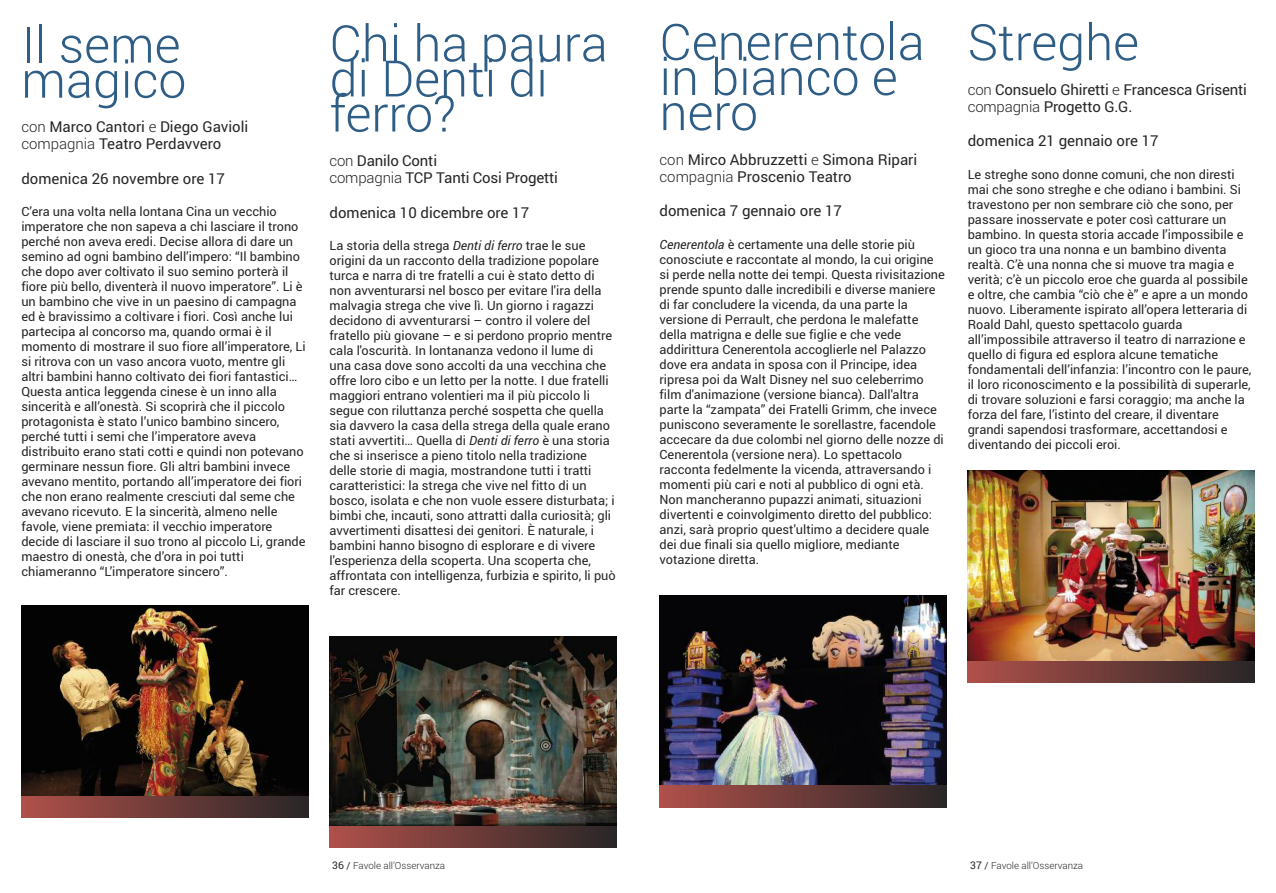
<style>
.page{position:relative;width:1276px;height:893px;background:#fff}
.page>*{position:absolute;margin:0;border:0;box-sizing:border-box;transform-origin:0 0}
.t1{font:300 50.25px "Roboto";color:#2e5d86}
.t2{font:15px/17.2px "Roboto";color:#272627}
.t3{font:12.75px/15px "Roboto";color:#272627}
.t4{font:300 9.75px "Roboto";color:#272627}
.s1{font-weight:300}
.s2{font-style:italic}
.s3{font-weight:400;font-size:10.5px}
.s4{font-weight:400}
</style>
<div class="page">
<img style="left:21px;top:606px;width:287px;height:190px">
<img style="left:968px;top:471px;width:286px;height:190px">
<img style="left:330px;top:636px;width:286px;height:190px">
<img style="left:659px;top:596px;width:287px;height:190px">
<div style="left:659px;top:786px;width:287px;height:21px;background:linear-gradient(to right,#b0504a,#2a2727)"></div>
<div style="left:329px;top:826px;width:288px;height:21px;background:linear-gradient(to right,#b0504a,#2a2727)"></div>
<div style="left:21px;top:796px;width:287px;height:22px;background:linear-gradient(to right,#b0504a,#292727)"></div>
<div style="left:968px;top:661px;width:287px;height:21px;background:linear-gradient(to right,#b0504a,#292727)"></div>
<h1 class="t1" style="left:21px;top:16px;width:161px">Il seme</h1>
<h1 class="t1" style="left:21px;top:51px;width:166px">magico</h1>
<p class="t2" style="left:21px;top:118px;width:228px"><span class="s1">con</span> Marco Cantori <span class="s1">e</span> Diego Gavioli <span class="s1">compagnia</span> Teatro Perdavvero</p>
<p class="t2" style="left:21px;top:170px;width:205px">domenica 26 novembre ore 17</p>
<p class="t3" style="left:21px;top:204px;width:286px">C’era una volta nella lontana Cina un vecchio imperatore che non sapeva a chi lasciare il trono perché non aveva eredi. Decise allora di dare un semino ad ogni bambino dell’impero: “Il bambino che dopo aver coltivato il suo semino porterà il fiore più bello, diventerà il nuovo imperatore”. Li è un bambino che vive in un paesino di campagna ed è bravissimo a coltivare i fiori. Così anche lui partecipa al concorso ma, quando ormai è il momento di mostrare il suo fiore all’imperatore, Li si ritrova con un vaso ancora vuoto, mentre gli altri bambini hanno coltivato dei fiori fantastici… Questa antica leggenda cinese è un inno alla sincerità e all’onestà. Si scoprirà che il piccolo protagonista è stato l’unico bambino sincero, perché tutti i semi che l’imperatore aveva distribuito erano stati cotti e quindi non potevano germinare nessun fiore. Gli altri bambini invece avevano mentito, portando all’imperatore dei fiori che non erano realmente cresciuti dal seme che avevano ricevuto. E la sincerità, almeno nelle favole, viene premiata: il vecchio imperatore decide di lasciare il suo trono al piccolo Li, grande maestro di onestà, che d’ora in poi tutti chiameranno “L’imperatore sincero”.</p>
<h1 class="t1" style="left:329px;top:15px;width:280px">Chi ha paura</h1>
<h1 class="t1" style="left:329px;top:50px;width:220px">di Denti di</h1>
<h1 class="t1" style="left:329px;top:85px;width:128px">ferro?</h1>
<p class="t2" style="left:329px;top:152px;width:230px"><span class="s1">con</span> Danilo Conti<br><span class="s1">compagnia</span> TCP Tanti Cosi Progetti</p>
<p class="t2" style="left:329px;top:204px;width:201px">domenica 10 dicembre ore 17</p>
<p class="t3" style="left:329px;top:238px;width:288px">La storia della strega <span class="s2">Denti di ferro</span> trae le sue origini da un racconto della tradizione popolare turca e narra di tre fratelli a cui è stato detto di non avventurarsi nel bosco per evitare l'ira della malvagia strega che vive lì. Un giorno i ragazzi decidono di avventurarsi – contro il volere del fratello più giovane – e si perdono proprio mentre cala l'oscurità. In lontananza vedono il lume di una casa dove sono accolti da una vecchina che offre loro cibo e un letto per la notte. I due fratelli maggiori entrano volentieri ma il più piccolo li segue con riluttanza perché sospetta che quella sia davvero la casa della strega della quale erano stati avvertiti… Quella di <span class="s2">Denti di ferro</span> è una storia che si inserisce a pieno titolo nella tradizione delle storie di magia, mostrandone tutti i tratti caratteristici: la strega che vive nel fitto di un bosco, isolata e che non vuole essere disturbata; i bimbi che, incauti, sono attratti dalla curiosità; gli avvertimenti disattesi dei genitori. È naturale, i bambini hanno bisogno di esplorare e di vivere l'esperienza della scoperta. Una scoperta che, affrontata con intelligenza, furbizia e spirito, li può far crescere.</p>
<h1 class="t1" style="left:659px;top:13px;width:267px">Cenerentola</h1>
<h1 class="t1" style="left:659px;top:48px;width:240px">in bianco e</h1>
<h1 class="t1" style="left:659px;top:83px;width:100px">nero</h1>
<p class="t2" style="left:659px;top:151px;width:259px"><span class="s1">con</span> Mirco Abbruzzetti <span class="s1">e</span> Simona Ripari <span class="s1">compagnia</span> Proscenio Teatro</p>
<p class="t2" style="left:659px;top:203px;width:184px">domenica 7 gennaio ore 17</p>
<p class="t3" style="left:659px;top:237px;width:287px"><span class="s2">Cenerentola</span> è certamente una delle storie più conosciute e raccontate al mondo, la cui origine si perde nella notte dei tempi. Questa rivisitazione prende spunto dalle incredibili e diverse maniere di far concludere la vicenda, da una parte la versione di Perrault, che perdona le malefatte della matrigna e delle sue figlie e che vede addirittura Cenerentola accoglierle nel Palazzo dove era andata in sposa con il Principe, idea ripresa poi da Walt Disney nel suo celeberrimo film d'animazione (versione bianca). Dall'altra parte la “zampata” dei Fratelli Grimm, che invece puniscono severamente le sorellastre, facendole accecare da due colombi nel giorno delle nozze di Cenerentola (versione nera). Lo spettacolo racconta fedelmente la vicenda, attraversando i momenti più cari e noti al pubblico di ogni età.<br>Non mancheranno pupazzi animati, situazioni divertenti e coinvolgimento diretto del pubblico: anzi, sarà proprio quest'ultimo a decidere quale dei due finali sia quello migliore, mediante votazione diretta.</p>
<h1 class="t1" style="left:967px;top:13px;width:173px">Streghe</h1>
<p class="t2" style="left:967px;top:81px;width:281px"><span class="s1">con</span> Consuelo Ghiretti <span class="s1">e</span> Francesca Grisenti <span class="s1">compagnia</span> Progetto G.G.</p>
<p class="t2" style="left:967px;top:133px;width:192px">domenica 21 gennaio ore 17</p>
<p class="t3" style="left:967px;top:167px;width:285px">Le streghe sono donne comuni, che non diresti mai che sono streghe e che odiano i bambini. Si travestono per non sembrare ciò che sono, per passare inosservate e poter così catturare un bambino. In questa storia accade l’impossibile e un gioco tra una nonna e un bambino diventa realtà. C’è una nonna che si muove tra magia e verità; c’è un piccolo eroe che guarda al possibile e oltre, che cambia “ciò che è” e apre a un mondo nuovo. Liberamente ispirato all’opera letteraria di Roald Dahl, questo spettacolo guarda all’impossibile attraverso il teatro di narrazione e quello di figura ed esplora alcune tematiche fondamentali dell’infanzia: l’incontro con le paure, il loro riconoscimento e la possibilità di superarle, di trovare soluzioni e farsi coraggio; ma anche la forza del fare, l’istinto del creare, il diventare grandi sapendosi trasformare, accettandosi e diventando dei piccoli eroi.</p>
<p class="t4" style="left:332px;top:860px;width:114px"><span class="s3">36</span> <span class="s4">/</span> Favole all’Osservanza</p>
<p class="t4" style="left:970px;top:860px;width:114px"><span class="s3">37</span> <span class="s4">/</span> Favole all’Osservanza</p>
</div>
